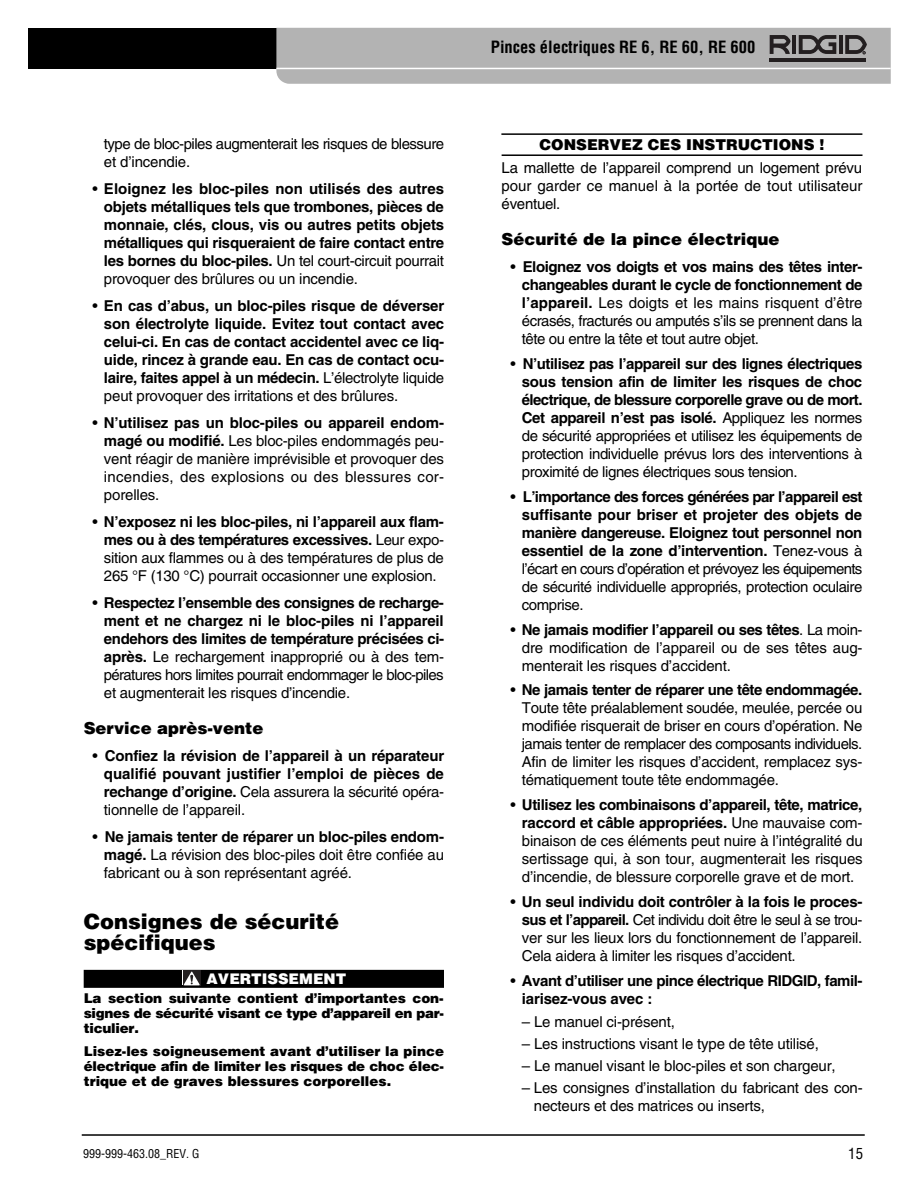
<style>
.page{position:relative;width:918px;height:1188px;background:#fff}
.page>*{position:absolute;margin:0;border:0;box-sizing:border-box;transform-origin:0 0}
.t1{font:900 21px/21px "Helvetica LT Std";color:#000}
.t2{font:900 16.5px "Helvetica LT Std";color:#000}
.t3{font:700 condensed 16.5px "Helvetica LT Std";color:#000}
.t4{font:15px/18px "Helvetica LT Std";letter-spacing:-.01em;color:#000;text-align:justify}
.t5{font:700 15px/18px "Helvetica LT Std";letter-spacing:-.025em;color:#000;text-align:justify}
.t6{font:15px/18px "Helvetica LT Std";letter-spacing:-.035em;color:#000}
.t7{font:900 15px "Helvetica LT Std";color:#000}
.t8{font:condensed 15px "Helvetica LT Std";color:#000}
.t9{font:900 14.7px "Helvetica LT Std";color:#fff}
.t10{font:900 13.5px/15px "Helvetica LT Std";letter-spacing:-.015em;color:#000;text-align:justify}
.t11{font:condensed 12px "Helvetica LT Std";color:#000}
.s1{font-weight:400}
.s2{font-weight:700}
</style>
<div class="page">
<hr style="left:82px;top:1134px;width:783px;height:2px;background:#000">
<div style="left:28px;top:28px;width:427px;height:41px;background:#000"></div>
<svg style="left:276px;top:28px;width:615px;height:56px;background:#afafaf"></svg>
<hr style="left:502px;top:154px;width:361px;height:2px;background:#000">
<div style="left:84px;top:970px;width:360px;height:18px;background:#000"></div>
<div style="left:183px;top:971px;width:17px;height:14px;background:#231f20"></div>
<svg style="left:184px;top:972px;width:16px;height:13px"></svg>
<hr style="left:501px;top:133px;width:361px;height:2px;background:#000">
<p class="t6" style="left:104px;top:136px;width:342px">type de bloc-piles augmenterait les risques de blessure et d’incendie.</p>
<p class="t5" style="left:104px;top:181px;width:342px;text-indent:-11px"><span class="s1">•</span> Eloignez les bloc-piles non utilisés des autres objets métalliques tels que trombones, pièces de monnaie, clés, clous, vis ou autres petits objets métalliques qui risqueraient de faire contact entre les bornes du bloc-piles. <span class="s1">Un tel court-circuit pourrait provoquer des brûlures ou un incendie.</span></p>
<p class="t5" style="left:104px;top:298px;width:342px;text-indent:-11px"><span class="s1">•</span> En cas d’abus, un bloc-piles risque de déverser son électrolyte liquide. Evitez tout contact avec celui-ci. En cas de contact accidentel avec ce liq&shy;uide, rincez à grande eau. En cas de contact ocu&shy;laire, faites appel à un médecin. <span class="s1">L’électrolyte liquide peut provoquer des irritations et des brûlures.</span></p>
<p class="t4" style="left:104px;top:415px;width:342px;text-indent:-11px">• <span class="s2">N’utilisez pas un bloc-piles ou appareil endom&shy;magé ou modifié.</span> Les bloc-piles endommagés peu&shy;vent réagir de manière imprévisible et provoquer des incendies, des explosions ou des blessures cor&shy;porelles.</p>
<p class="t4" style="left:104px;top:514px;width:342px;text-indent:-11px">• <span class="s2">N’exposez ni les bloc-piles, ni l’appareil aux flam - mes ou à des températures excessives.</span> Leur expo&shy;sition aux flammes ou à des températures de plus de 265 °F (130 °C) pourrait occasionner une explosion.</p>
<p class="t5" style="left:104px;top:595px;width:342px;text-indent:-11px"><span class="s1">•</span> Respectez l’ensemble des consignes de recharge&shy;ment et ne chargez ni le bloc-piles ni l’appareil endehors des limites de température précisées ci&shy;après. <span class="s1">Le rechargement inapproprié ou à des tem&shy;pératures hors limites pourrait endommager le bloc-piles et augmenterait les risques d’incendie.</span></p>
<p class="t2" style="left:84px;top:722px;width:181px">Service après-vente</p>
<p class="t5" style="left:104px;top:748px;width:342px;text-indent:-11px"><span class="s1">•</span> Confiez la révision de l’appareil à un réparateur qualifié pouvant justifier l’emploi de pièces de rechange d’origine. <span class="s1">Cela assurera la sécurité opéra&shy;tionnelle de l’appareil.</span></p>
<p class="t4" style="left:104px;top:829px;width:342px;text-indent:-11px">• <span class="s2">Ne jamais tenter de réparer un bloc-piles endom&shy;magé.</span> La révision des bloc-piles doit être confiée au fabricant ou à son représentant agréé.</p>
<h1 class="t1" style="left:84px;top:913px;width:257px">Consignes de sécurité spécifiques</h1>
<p class="t9" style="left:207px;top:974px;width:141px">AVERTISSEMENT</p>
<p class="t10" style="left:84px;top:992px;width:362px">La section suivante contient d’importantes con&shy;signes de sécurité visant ce type d’appareil en par&shy;ticulier.</p>
<p class="t10" style="left:84px;top:1045px;width:362px">Lisez-les soigneusement avant d’utiliser la pince électrique afin de limiter les risques de choc élec&shy;trique et de graves blessures corporelles.</p>
<p class="t3" style="left:491px;top:40px;width:266px">Pinces électriques RE 6, RE 60, RE 600</p>
<p class="t7" style="left:540px;top:139px;width:286px">CONSERVEZ CES INSTRUCTIONS !</p>
<p class="t4" style="left:502px;top:160px;width:362px">La mallette de l’appareil comprend un logement prévu pour garder ce manuel à la portée de tout utilisateur éventuel.</p>
<p class="t2" style="left:502px;top:233px;width:279px">Sécurité de la pince électrique</p>
<p class="t4" style="left:522px;top:259px;width:342px;text-indent:-11px">• <span class="s2">Eloignez vos doigts et vos mains des têtes inter&shy;changeables durant le cycle de fonctionnement de l’appareil.</span> Les doigts et les mains risquent d’être écrasés, fracturés ou amputés s’ils se prennent dans la tête ou entre la tête et tout autre objet.</p>
<p class="t5" style="left:522px;top:356px;width:342px;text-indent:-11px"><span class="s1">•</span> N’utilisez pas l’appareil sur des lignes électriques sous tension afin de limiter les risques de choc électrique, de blessure corporelle grave ou de mort.<br>Cet appareil n’est pas isolé. <span class="s1">Appliquez les normes de sécurité appropriées et utilisez les équipements de protection individuelle prévus lors des interventions à proximité de lignes électriques sous tension.</span></p>
<p class="t5" style="left:522px;top:489px;width:342px;text-indent:-11px"><span class="s1">•</span> L’importance des forces générées par l’appareil est suffisante pour briser et projeter des objets de manière dangereuse. Eloignez tout personnel non essentiel de la zone d’intervention. <span class="s1">Tenez-vous à l’écart en cours d’opération et prévoyez les équipements de sécurité individuelle appropriés, protection oculaire comprise.</span></p>
<p class="t4" style="left:522px;top:622px;width:342px;text-indent:-11px">• <span class="s2">Ne jamais modifier l’appareil ou ses têtes</span>. La moin&shy;dre modification de l’appareil ou de ses têtes aug&shy;menterait les risques d’accident.</p>
<p class="t4" style="left:522px;top:683px;width:342px;text-indent:-11px">• <span class="s2">Ne jamais tenter de réparer une tête endommagée.<br></span>Toute tête préalablement soudée, meulée, percée ou modifiée risquerait de briser en cours d’opération. Ne jamais tenter de remplacer des composants individuels.<br>Afin de limiter les risques d’accident, remplacez sys&shy;tématiquement toute tête endommagée.</p>
<p class="t4" style="left:522px;top:797px;width:342px;text-indent:-11px">• <span class="s2">Utilisez les combinaisons d’appareil, tête, matrice, raccord et câble appropriées.</span> Une mauvaise com&shy;binaison de ces éléments peut nuire à l’intégralité du sertissage qui, à son tour, augmenterait les risques d’incendie, de blessure corporelle grave et de mort.</p>
<p class="t4" style="left:522px;top:894px;width:342px;text-indent:-11px">• <span class="s2">Un seul individu doit contrôler à la fois le proces&shy;sus et l’appareil.</span> Cet individu doit être le seul à se trou&shy;ver sur les lieux lors du fonctionnement de l’appareil.<br>Cela aidera à limiter les risques d’accident.</p>
<p class="t5" style="left:522px;top:973px;width:342px;text-indent:-11px"><span class="s1">•</span> Avant d’utiliser une pince électrique RIDGID, famil&shy;iarisez-vous avec :</p>
<p class="t4" style="left:522px;top:1014px;width:155px">– Le manuel ci-présent,</p>
<p class="t4" style="left:522px;top:1036px;width:299px">– Les instructions visant le type de tête utilisé,</p>
<p class="t4" style="left:522px;top:1058px;width:315px">– Le manuel visant le bloc-piles et son chargeur,</p>
<p class="t4" style="left:534px;top:1080px;width:330px;text-indent:-12px">– Les consignes d’installation du fabricant des con&shy;necteurs et des matrices ou inserts,</p>
<p class="t11" style="left:83px;top:1149px;width:118px">999-999-463.08_REV. G</p>
<p class="t8" style="left:848px;top:1147px;width:16px">15</p>
</div>
